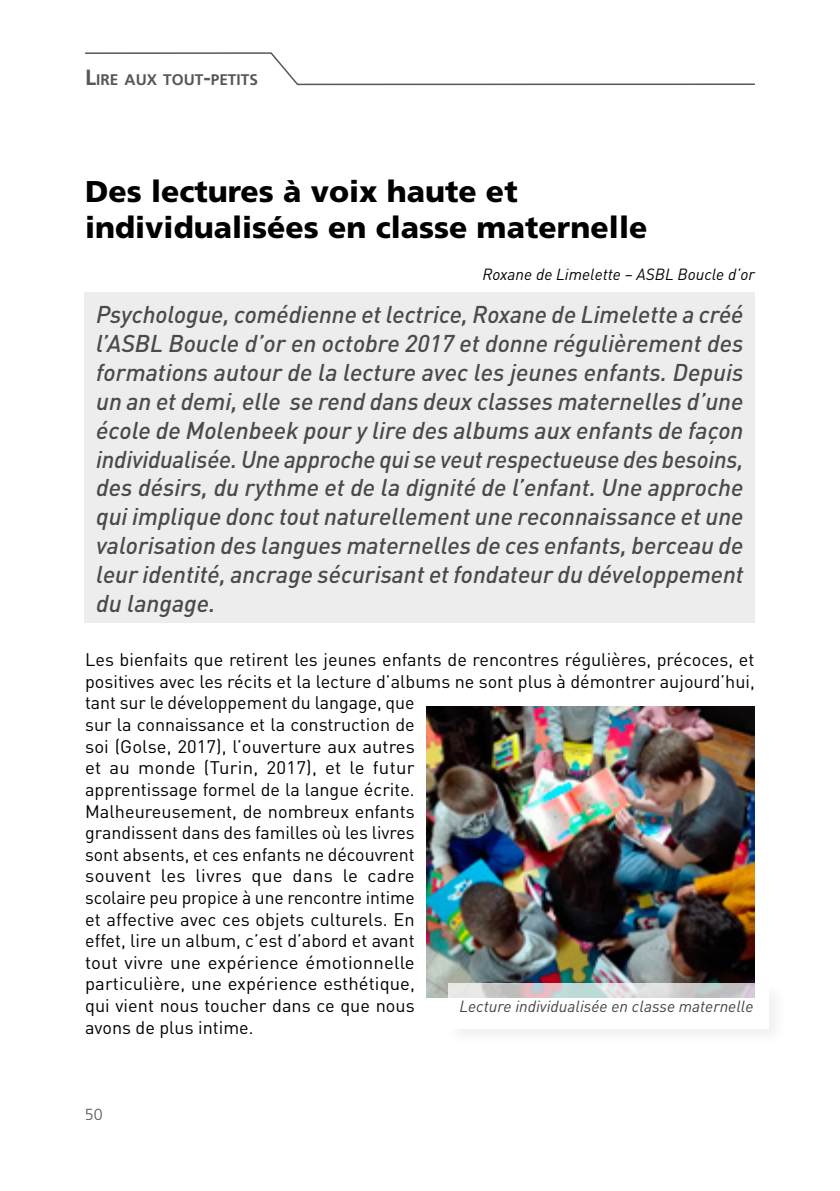
<style>
.page{position:relative;width:840px;height:1191px;background:#fff}
.page>*{position:absolute;margin:0;border:0;box-sizing:border-box;transform-origin:0 0}
.t1{font:900 30px/36px "Frutiger LT Std";color:#000}
.t2{font:italic 500 24px/28.8px "DIN";color:#4a4a49;text-align:justify}
.t3{font:18px/21.6px "DIN";color:#000}
.t4{font:italic 16px "DIN";color:#000}
.t5{font:300 16px "Frutiger LT Std";color:#575756}
.t6{font:700 15.4px "Frutiger LT Std";color:#575756}
.s1{font-size:22px}
</style>
<div class="page">
<img style="left:426px;top:706px;width:328px;height:291px">
<svg style="left:85px;top:52px;width:670px;height:34px"></svg>
<div style="left:445px;top:980px;width:342px;height:66px;background:#000;opacity:.08"></div>
<svg style="left:448px;top:983px;width:319px;height:45px"></svg>
<div style="left:85px;top:292px;width:669px;height:331px;background:#ededed"></div>
<p class="t6" style="left:85px;top:71px;width:174px"><span class="s1">L</span>IRE AUX TOUT<span class="s1">-</span>PETITS</p>
<h1 class="t1" style="left:85px;top:173px;width:563px">Des lectures à voix haute et individualisées en classe maternelle</h1>
<p class="t4" style="left:482px;top:264px;width:274px">Roxane de Limelette – ASBL Boucle d’or</p>
<p class="t2" style="left:96px;top:300px;width:648px">Psychologue, comédienne et lectrice, Roxane de Limelette a créé l’ASBL Boucle d’or en octobre 2017 et donne régulièrement des formations autour de la lecture avec les jeunes enfants. Depuis un an et demi, elle se rend dans deux classes maternelles d’une école de Molenbeek pour y lire des albums aux enfants de façon individualisée. Une approche qui se veut respectueuse des besoins, des désirs, du rythme et de la dignité de l’enfant. Une approche qui implique donc tout naturellement une reconnaissance et une valorisation des langues maternelles de ces enfants, berceau de leur identité, ancrage sécurisant et fondateur du développement du langage.</p>
<p class="t3" style="left:85px;top:649px;width:670px">Les bienfaits que retirent les jeunes enfants de rencontres régulières, précoces, et positives avec les récits et la lecture d’albums ne sont plus à démontrer aujourd’hui, tant sur le développement du langage, que<br>sur la connaissance et la construction de<br>soi (Golse, 2017), l’ouverture aux autres<br>et au monde (Turin, 2017), et le futur<br>apprentissage formel de la langue écrite.<br>Malheureusement, de nombreux enfants<br>grandissent dans des familles où les livres<br>sont absents, et ces enfants ne découvrent<br>souvent les livres que dans le cadre<br>scolaire peu propice à une rencontre intime<br>et affective avec ces objets culturels. En<br>effet, lire un album, c’est d’abord et avant<br>tout vivre une expérience émotionnelle<br>particulière, une expérience esthétique,<br>qui vient nous toucher dans ce que nous<br>avons de plus intime.</p>
<p class="t4" style="left:459px;top:996px;width:295px">Lecture individualisée en classe maternelle</p>
<p class="t5" style="left:85px;top:1105px;width:19px">50</p>
</div>
